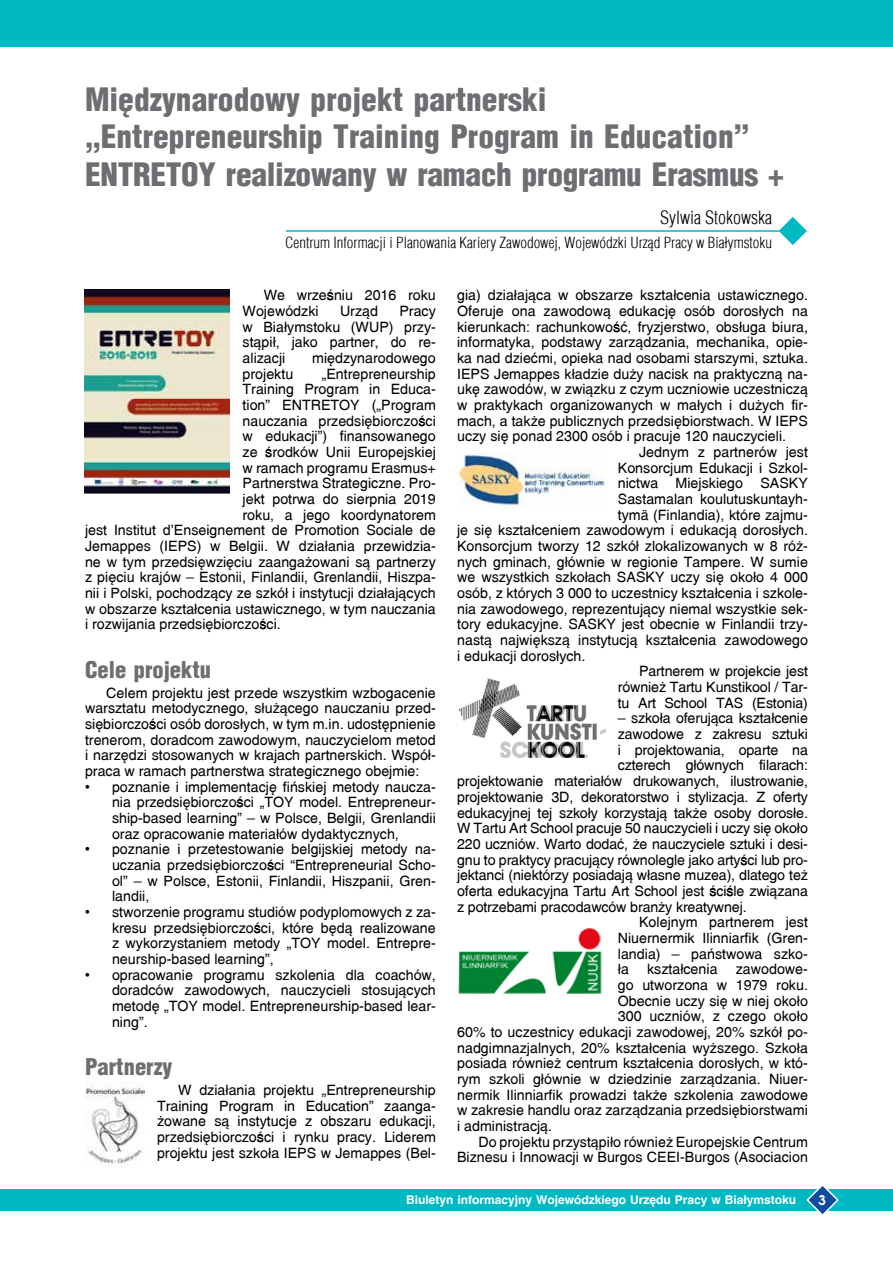
<style>
.page{position:relative;width:893px;height:1263px;background:#fff}
.page>*{position:absolute;margin:0;border:0;box-sizing:border-box;transform-origin:0 0}
.t1{font:900 31.5px/37.8px "Switzerland Cond";color:#6d6e71}
.t2{font:900 22.5px "Switzerland Cond";color:#6d6e71}
.t3{font:300 18px "Switzerland Cond";color:#000}
.t4{font:300 15px "Switzerland Cond";color:#000}
.t5{font:14.25px/15.8px "Switzerland";color:#000;text-align:justify}
.t6{font:700 13.5px "Avalon";color:#fff}
.t7{font:700 12px "Switzerland";color:#fff}
</style>
<div class="page">
<div style="left:0;top:1189px;width:893px;height:22px;background:#00b9c3"></div>
<svg style="left:806px;top:1186px;width:33px;height:28px"></svg>
<div style="left:0;top:0;width:893px;height:46px;background:#00b9c3"></div>
<svg style="left:779px;top:217px;width:28px;height:28px"></svg>
<hr style="left:286px;top:230px;width:501px;height:2px;background:#00b9c3">
<img style="left:85px;top:1082px;width:59px;height:84px">
<img style="left:457px;top:453px;width:148px;height:55px">
<img style="left:459px;top:678px;width:146px;height:79px">
<img style="left:458px;top:928px;width:144px;height:66px">
<img style="left:85px;top:289px;width:145px;height:204px">
<h1 class="t1" style="left:85px;top:79px;width:700px">Międzynarodowy projekt partnerski „Entrepreneurship Training Program in Education”<br>ENTRETOY realizowany w ramach programu Erasmus +</h1>
<p class="t3" style="left:660px;top:207px;width:114px">Sylwia Stokowska</p>
<p class="t4" style="left:285px;top:234px;width:488px">Centrum Informacji i Planowania Kariery Zawodowej, Wojewódzki Urząd Pracy w Białymstoku</p>
<p class="t5" style="left:243px;top:287px;width:195px;text-indent:21px">We wrześniu 2016 roku<br>Wojewódzki</p>
<p class="t5" style="left:457px;top:287px;width:352px">gia) działająca w obszarze kształcenia ustawicznego.</p>
<p class="t5" style="left:457px;top:303px;width:352px">Oferuje ona zawodową edukację osób dorosłych na</p>
<p class="t5" style="left:457px;top:319px;width:352px">kierunkach: rachunkowość, fryzjerstwo, obsługa biura,</p>
<p class="t5" style="left:457px;top:334px;width:352px">informatyka, podstawy zarządzania, mechanika, opie-</p>
<p class="t5" style="left:457px;top:350px;width:352px">ka nad dziećmi, opieka nad osobami starszymi, sztuka.</p>
<p class="t5" style="left:457px;top:366px;width:352px">IEPS Jemappes kładzie duży nacisk na praktyczną na-</p>
<p class="t5" style="left:457px;top:381px;width:352px">ukę zawodów, w związku z czym uczniowie uczestniczą</p>
<p class="t5" style="left:457px;top:397px;width:352px">w praktykach organizowanych w małych i dużych fir-</p>
<p class="t5" style="left:457px;top:413px;width:352px">mach, a także publicznych przedsiębiorstwach. W IEPS</p>
<p class="t5" style="left:457px;top:428px;width:331px">uczy się ponad 2300 osób i pracuje 120 nauczycieli.</p>
<p class="t5" style="left:639px;top:444px;width:170px">Jednym z partnerów jest</p>
<p class="t5" style="left:618px;top:460px;width:192px">Konsorcjum Edukacji i Szkol-</p>
<p class="t5" style="left:618px;top:475px;width:192px">nictwa Miejskiego SASKY</p>
<p class="t5" style="left:618px;top:491px;width:192px">Sastamalan koulutuskuntayh-</p>
<p class="t5" style="left:618px;top:507px;width:192px">tymä (Finlandia), które zajmu-</p>
<p class="t5" style="left:457px;top:522px;width:352px">je się kształceniem zawodowym i edukacją dorosłych.</p>
<p class="t5" style="left:457px;top:538px;width:352px">Konsorcjum tworzy 12 szkół zlokalizowanych w 8 róż-</p>
<p class="t5" style="left:457px;top:554px;width:352px">nych gminach, głównie w regionie Tampere. W sumie</p>
<p class="t5" style="left:457px;top:569px;width:352px">we wszystkich szkołach SASKY uczy się około 4 000</p>
<p class="t5" style="left:457px;top:585px;width:352px">osób, z których 3 000 to uczestnicy kształcenia i szkole-</p>
<p class="t5" style="left:457px;top:601px;width:352px">nia zawodowego, reprezentujący niemal wszystkie sek-</p>
<p class="t5" style="left:457px;top:616px;width:352px">tory edukacyjne. SASKY jest obecnie w Finlandii trzy-</p>
<p class="t5" style="left:457px;top:632px;width:352px">nastą największą instytucją kształcenia zawodowego</p>
<p class="t5" style="left:457px;top:648px;width:130px">i edukacji dorosłych.</p>
<p class="t5" style="left:639px;top:663px;width:170px">Partnerem w projekcie jest</p>
<p class="t5" style="left:618px;top:679px;width:192px">również Tartu Kunstikool / Tar-</p>
<p class="t5" style="left:618px;top:695px;width:192px">tu Art School TAS (Estonia)</p>
<p class="t5" style="left:618px;top:710px;width:192px">– szkoła oferująca kształcenie</p>
<p class="t5" style="left:618px;top:726px;width:192px">zawodowe z zakresu sztuki</p>
<p class="t5" style="left:618px;top:742px;width:192px">i projektowania, oparte na</p>
<p class="t5" style="left:618px;top:757px;width:192px">czterech głównych filarach:</p>
<p class="t5" style="left:457px;top:773px;width:352px">projektowanie materiałów drukowanych, ilustrowanie,</p>
<p class="t5" style="left:457px;top:789px;width:352px">projektowanie 3D, dekoratorstwo i stylizacja. Z oferty</p>
<p class="t5" style="left:457px;top:804px;width:352px">edukacyjnej tej szkoły korzystają także osoby dorosłe.</p>
<p class="t5" style="left:457px;top:820px;width:352px">W Tartu Art School pracuje 50 nauczycieli i uczy się około</p>
<p class="t5" style="left:457px;top:836px;width:352px">220 uczniów. Warto dodać, że nauczyciele sztuki i desi-</p>
<p class="t5" style="left:457px;top:851px;width:352px">gnu to praktycy pracujący równolegle jako artyści lub pro-</p>
<p class="t5" style="left:457px;top:867px;width:352px">jektanci (niektórzy posiadają własne muzea), dlatego też</p>
<p class="t5" style="left:457px;top:883px;width:352px">oferta edukacyjna Tartu Art School jest ściśle związana</p>
<p class="t5" style="left:457px;top:899px;width:291px">z potrzebami pracodawców branży kreatywnej.</p>
<p class="t5" style="left:639px;top:914px;width:170px">Kolejnym partnerem jest</p>
<p class="t5" style="left:618px;top:930px;width:192px">Niuernermik Ilinniarfik (Gren-</p>
<p class="t5" style="left:618px;top:946px;width:192px">landia) – państwowa szko-</p>
<p class="t5" style="left:618px;top:961px;width:13px">ła</p>
<p class="t5" style="left:647px;top:961px;width:72px">kształcenia</p>
<p class="t5" style="left:736px;top:961px;width:74px">zawodowe-</p>
<p class="t5" style="left:618px;top:977px;width:192px">go utworzona w 1979 roku.</p>
<p class="t5" style="left:618px;top:993px;width:192px">Obecnie uczy się w niej około</p>
<p class="t5" style="left:618px;top:1008px;width:192px">300 uczniów, z czego około</p>
<p class="t5" style="left:457px;top:1024px;width:352px">60% to uczestnicy edukacji zawodowej, 20% szkół po-</p>
<p class="t5" style="left:457px;top:1040px;width:352px">nadgimnazjalnych, 20% kształcenia wyższego. Szkoła</p>
<p class="t5" style="left:457px;top:1055px;width:352px">posiada również centrum kształcenia dorosłych, w któ-</p>
<p class="t5" style="left:457px;top:1071px;width:352px">rym szkoli głównie w dziedzinie zarządzania. Niuer-</p>
<p class="t5" style="left:457px;top:1087px;width:352px">nermik Ilinniarfik prowadzi także szkolenia zawodowe</p>
<p class="t5" style="left:457px;top:1102px;width:352px">w zakresie handlu oraz zarządzania przedsiębiorstwami</p>
<p class="t5" style="left:457px;top:1118px;width:97px">i administracją.</p>
<p class="t5" style="left:478px;top:1134px;width:331px">Do projektu przystąpiło również Europejskie Centrum</p>
<p class="t5" style="left:457px;top:1149px;width:352px">Biznesu i Innowacji w Burgos CEEI-Burgos (Asociacion</p>
<p class="t5" style="left:243px;top:303px;width:195px;text-indent:157px">Pracy w Białymstoku (WUP) przy&shy;stąpił, jako partner, do re&shy;alizacji</p>
<p class="t5" style="left:340px;top:303px;width:40px">Urząd</p>
<p class="t5" style="left:312px;top:350px;width:125px">międzynarodowego</p>
<p class="t5" style="left:243px;top:366px;width:52px">projektu</p>
<p class="t5" style="left:322px;top:366px;width:116px">„Entrepreneurship</p>
<p class="t5" style="left:243px;top:381px;width:195px">Training Program in Educa-</p>
<p class="t5" style="left:243px;top:397px;width:195px">tion” ENTRETOY („Program</p>
<p class="t5" style="left:243px;top:413px;width:195px">nauczania przedsiębiorczości</p>
<p class="t5" style="left:243px;top:428px;width:195px">w edukacji”) finansowanego</p>
<p class="t5" style="left:243px;top:444px;width:195px">ze środków Unii Europejskiej</p>
<p class="t5" style="left:243px;top:460px;width:195px">w ramach programu Erasmus+</p>
<p class="t5" style="left:243px;top:475px;width:195px">Partnerstwa Strategiczne. Pro-</p>
<p class="t5" style="left:243px;top:491px;width:195px">jekt potrwa do sierpnia 2019</p>
<p class="t5" style="left:243px;top:507px;width:195px">roku, a jego koordynatorem</p>
<p class="t5" style="left:85px;top:522px;width:352px">jest Institut d’Enseignement de Promotion Sociale de</p>
<p class="t5" style="left:85px;top:538px;width:352px">Jemappes (IEPS) w Belgii. W działania przewidzia-</p>
<p class="t5" style="left:85px;top:554px;width:352px">ne w tym przedsięwzięciu zaangażowani są partnerzy</p>
<p class="t5" style="left:85px;top:569px;width:352px">z pięciu krajów – Estonii, Finlandii, Grenlandii, Hiszpa-</p>
<p class="t5" style="left:85px;top:585px;width:352px">nii i Polski, pochodzący ze szkół i instytucji działających</p>
<p class="t5" style="left:85px;top:601px;width:352px">w obszarze kształcenia ustawicznego, w tym nauczania</p>
<p class="t5" style="left:85px;top:616px;width:197px">i rozwijania przedsiębiorczości.</p>
<h2 class="t2" style="left:85px;top:655px;width:128px">Cele projektu</h2>
<p class="t5" style="left:85px;top:685px;width:352px;text-indent:21px">Celem projektu jest przede wszystkim wzbogacenie warsztatu metodycznego, służącego nauczaniu przed&shy;siębiorczości osób dorosłych, w tym m.in. udostępnienie trenerom, doradcom zawodowym, nauczycielom metod i narzędzi stosowanych w krajach partnerskich. Współ&shy;praca w ramach partnerstwa strategicznego obejmie:</p>
<p class="t5" style="left:112px;top:779px;width:325px;text-indent:-27px">• poznanie i implementację fińskiej metody naucza&shy;nia przedsiębiorczości „TOY model. Entrepreneur&shy;ship-based learning” – w Polsce, Belgii, Grenlandii oraz opracowanie materiałów dydaktycznych,</p>
<p class="t5" style="left:112px;top:841px;width:325px;text-indent:-27px">• poznanie i przetestowanie belgijskiej metody na&shy;uczania przedsiębiorczości “Entrepreneurial Scho&shy;ol” – w Polsce, Estonii, Finlandii, Hiszpanii, Gren&shy;landii,</p>
<p class="t5" style="left:112px;top:904px;width:325px;text-indent:-27px">• stworzenie programu studiów podyplomowych z za&shy;kresu przedsiębiorczości, które będą realizowane z wykorzystaniem metody „TOY model. Entrepre&shy;neurship-based learning”,</p>
<p class="t5" style="left:112px;top:967px;width:325px;text-indent:-27px">• opracowanie programu szkolenia dla coachów, doradców zawodowych, nauczycieli stosujących metodę „TOY model. Entrepreneurship-based lear&shy;ning”.</p>
<h2 class="t2" style="left:85px;top:1052px;width:89px">Partnerzy</h2>
<p class="t5" style="left:157px;top:1082px;width:280px;text-indent:21px">W działania projektu „Entrepreneurship Training Program in Education” zaanga&shy;żowane są instytucje z obszaru edukacji, przedsiębiorczości i rynku pracy. Liderem projektu jest szkoła IEPS w Jemappes (Bel-</p>
<p class="t7" style="left:406px;top:1193px;width:392px">Biuletyn informacyjny Wojewódzkiego Urzędu Pracy w Białymstoku</p>
<p class="t6" style="left:818px;top:1191px;width:9px">3</p>
</div>
